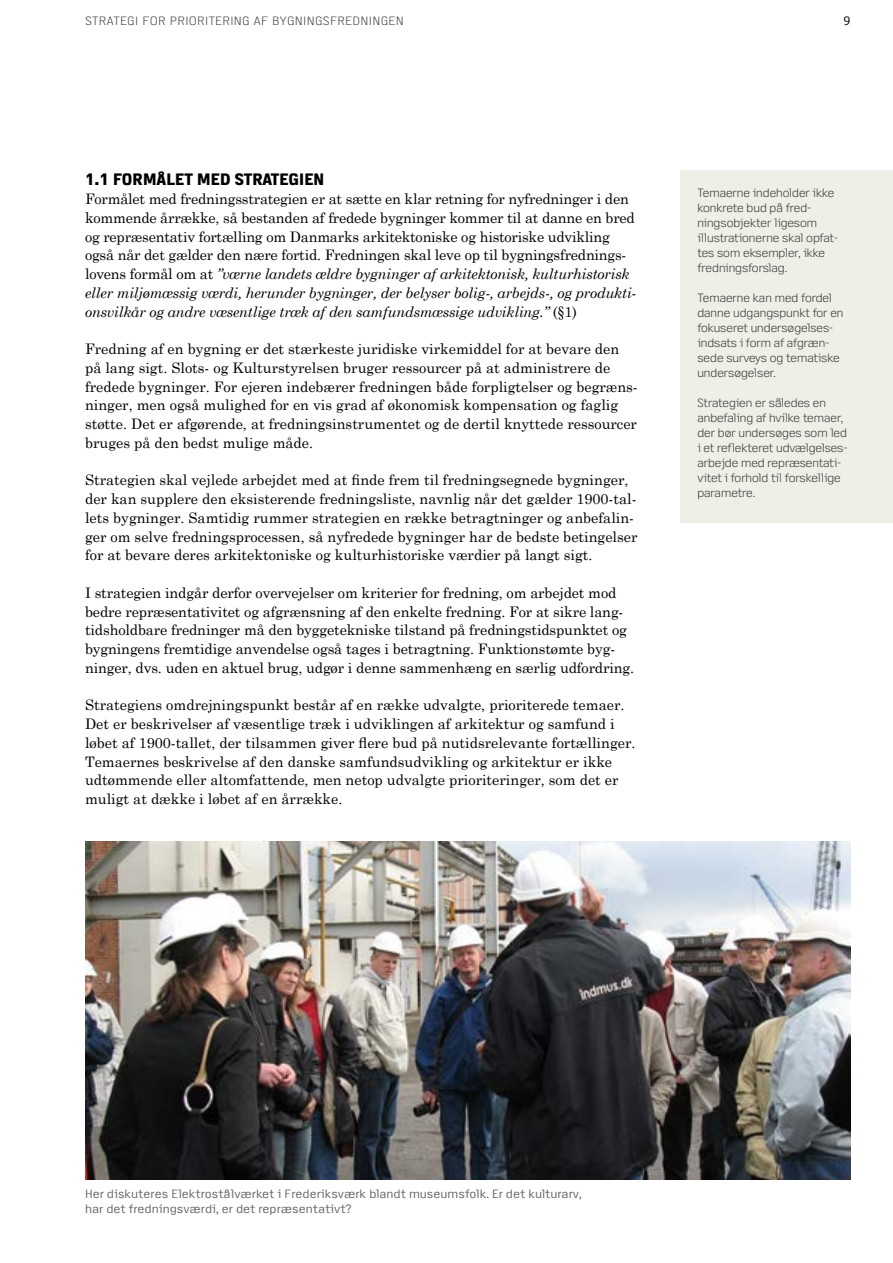
<style>
.page{position:relative;width:893px;height:1263px;background:#fff}
.page>*{position:absolute;margin:0;border:0;box-sizing:border-box;transform-origin:0 0}
.Brødtesktoverskrift{font:800 16.5px "Access";letter-spacing:.01em;color:#000}
.Brødtekst{font:14.4px/18.8px "Century Schoolbook";color:#000}
.Fakta_brød{font:300 12px/15px "Access";color:#3c3c3b}
.Billedtekst{font:12px/14.7px "Access";color:#646363}
.t1{font:300 12px "Access";letter-spacing:.025em;color:#3c3c3b}
.t2{font:12px "Access";color:#000}
.s1{font-style:italic}
</style>
<div class="page">
<div style="left:680px;top:170px;width:213px;height:353px;background:#efeee7"></div>
<img style="left:85px;top:842px;width:765px;height:337px">
<p class="t1" style="left:85px;top:15px;width:320px">STRATEGI FOR PRIORITERING AF BYGNINGSFREDNINGEN</p>
<p class="t2" style="left:843px;top:15px;width:8px">9</p>
<p class="Brødtesktoverskrift" style="left:85px;top:170px;width:241px">1.1 FORMÅLET MED STRATEGIEN</p>
<p class="Brødtekst" style="left:85px;top:188px;width:553px">Formålet med fredningsstrategien er at sætte en klar retning for nyfredninger i den kommende årrække, så bestanden af fredede bygninger kommer til at danne en bred og repræsentativ fortælling om Danmarks arkitektoniske og historiske udvikling også når det gælder den nære fortid. Fredningen skal leve op til bygningsfrednings&shy;lovens formål om at <span class="s1">”værne landets ældre bygninger af arkitektonisk, kulturhistorisk eller miljømæssig værdi, herunder bygninger, der belyser bolig-, arbejds-, og produkti&shy;onsvilkår og andre væsentlige træk af den samfundsmæssige udvikling.”</span> (§1)</p>
<p class="Brødtekst" style="left:85px;top:338px;width:554px">Fredning af en bygning er det stærkeste juridiske virkemiddel for at bevare den på lang sigt. Slots- og Kulturstyrelsen bruger ressourcer på at administrere de fredede bygninger. For ejeren indebærer fredningen både forpligtelser og begræns&shy;ninger, men også mulighed for en vis grad af økonomisk kompensation og faglig støtte. Det er afgørende, at fredningsinstrumentet og de dertil knyttede ressourcer bruges på den bedst mulige måde.</p>
<p class="Brødtekst" style="left:85px;top:469px;width:554px">Strategien skal vejlede arbejdet med at finde frem til fredningsegnede bygninger, der kan supplere den eksisterende fredningsliste, navnlig når det gælder 1900-tal&shy;lets bygninger. Samtidig rummer strategien en række betragtninger og anbefalin&shy;ger om selve fredningsprocessen, så nyfredede bygninger har de bedste betingelser for at bevare deres arkitektoniske og kulturhistoriske værdier på langt sigt.</p>
<p class="Brødtekst" style="left:85px;top:582px;width:551px">I strategien indgår derfor overvejelser om kriterier for fredning, om arbejdet mod bedre repræsentativitet og afgrænsning af den enkelte fredning. For at sikre lang&shy;tidsholdbare fredninger må den byggetekniske tilstand på fredningstidspunktet og bygningens fremtidige anvendelse også tages i betragtning. Funktionstømte byg&shy;ninger, dvs. uden en aktuel brug, udgør i denne sammenhæng en særlig udfordring.</p>
<p class="Brødtekst" style="left:85px;top:694px;width:552px">Strategiens omdrejningspunkt består af en række udvalgte, prioriterede temaer.<br>Det er beskrivelser af væsentlige træk i udviklingen af arkitektur og samfund i løbet af 1900-tallet, der tilsammen giver flere bud på nutidsrelevante fortællinger.<br>Temaernes beskrivelse af den danske samfundsudvikling og arkitektur er ikke udtømmende eller altomfattende, men netop udvalgte prioriteringer, som det er muligt at dække i løbet af en årrække.</p>
<p class="Fakta_brød" style="left:697px;top:186px;width:142px">Temaerne indeholder ikke konkrete bud på fred&shy;ningsobjekter ligesom illustrationerne skal opfat&shy;tes som eksempler, ikke fredningsforslag.</p>
<p class="Fakta_brød" style="left:697px;top:291px;width:148px">Temaerne kan med fordel danne udgangspunkt for en fokuseret undersøgelses&shy;indsats i form af afgræn&shy;sede surveys og tematiske undersøgelser.</p>
<p class="Fakta_brød" style="left:697px;top:396px;width:152px">Strategien er således en anbefaling af hvilke temaer, der bør undersøges som led i et reflekteret udvælgelses&shy;arbejde med repræsentati&shy;vitet i forhold til forskellige parametre.</p>
<p class="Billedtekst" style="left:85px;top:1187px;width:498px">Her diskuteres Elektrostålværket i Frederiksværk blandt museumsfolk. Er det kulturarv, har det fredningsværdi, er det repræsentativt?</p>
</div>
